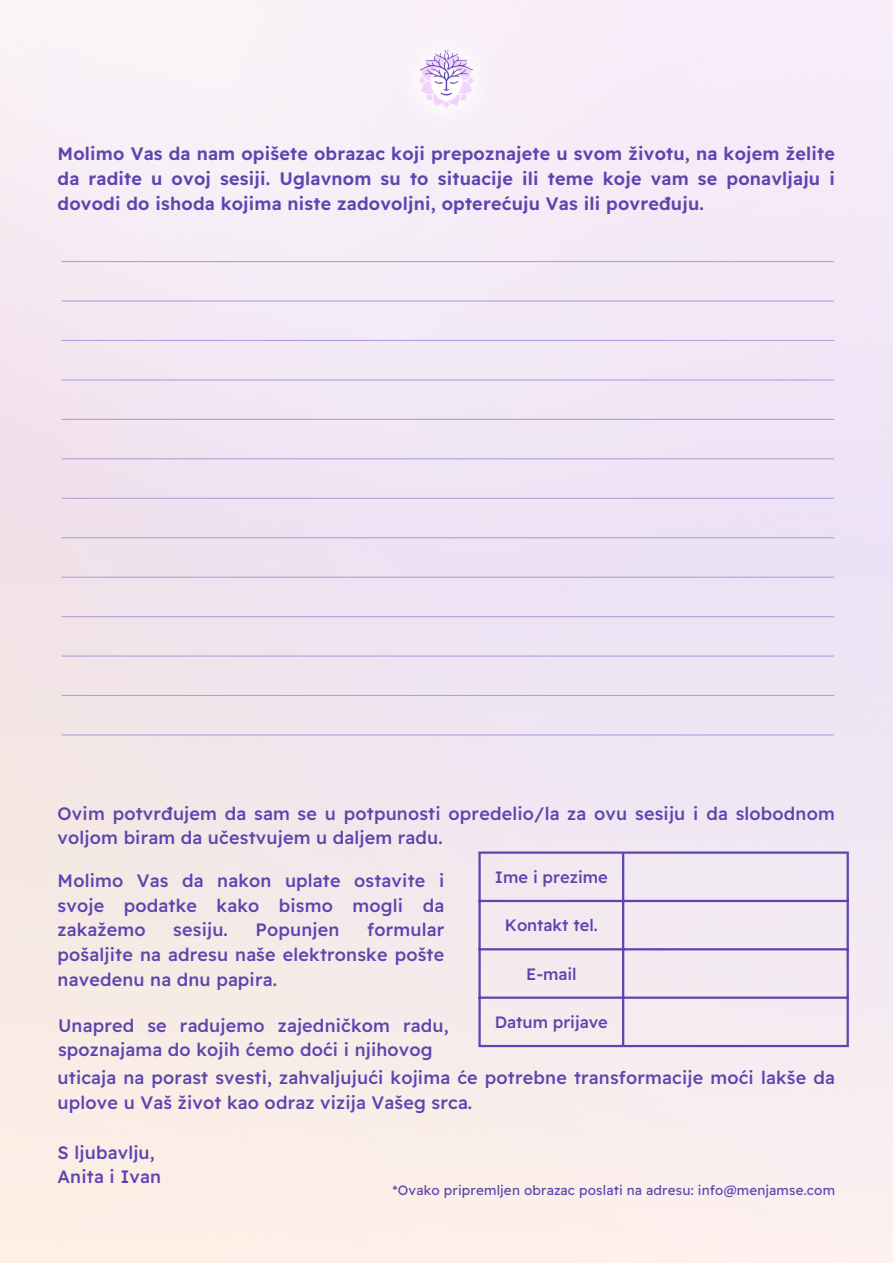
<style>
.page{position:relative;width:893px;height:1264px;background:#fff}
.page>*{position:absolute;margin:0;border:0;box-sizing:border-box;transform-origin:0 0}
.t1{font:500 18px/24.8px "Readex Pro";letter-spacing:.01em;color:#5f44b0}
.t2{font:600 18px/24.8px "Readex Pro";letter-spacing:.01em;color:#5f44b0;text-align:justify}
.t3{font:500 16.5px "Readex Pro";color:#5f44b0}
.t4{font:13.5px "Readex Pro";letter-spacing:.01em;color:#5f44b0}
</style>
<div class="page">
<img style="left:0;top:0;width:892px;height:1262px">
<img style="left:392px;top:26px;width:108px;height:108px">
<hr style="left:62px;top:261px;width:772px;height:1px;background:#b3a0da">
<hr style="left:62px;top:458px;width:772px;height:1px;background:#b3a0da">
<hr style="left:62px;top:300px;width:772px;height:1px;background:#b3a0da">
<hr style="left:62px;top:498px;width:772px;height:1px;background:#b3a0da">
<hr style="left:62px;top:340px;width:772px;height:1px;background:#b3a0da">
<hr style="left:62px;top:537px;width:772px;height:1px;background:#b3a0da">
<hr style="left:62px;top:655px;width:772px;height:1px;background:#b3a0da">
<hr style="left:62px;top:379px;width:772px;height:1px;background:#b3a0da">
<hr style="left:62px;top:576px;width:772px;height:2px;background:#b3a0da">
<hr style="left:62px;top:695px;width:772px;height:1px;background:#b3a0da">
<hr style="left:62px;top:419px;width:772px;height:1px;background:#b3a0da">
<hr style="left:62px;top:616px;width:772px;height:1px;background:#b3a0da">
<hr style="left:62px;top:734px;width:772px;height:1px;background:#b3a0da">
<hr style="left:478px;top:853px;width:2px;height:191px;background:#5f44b0">
<hr style="left:622px;top:853px;width:2px;height:191px;background:#5f44b0">
<hr style="left:846px;top:853px;width:2px;height:191px;background:#5f44b0">
<hr style="left:478px;top:851px;width:370px;height:2px;background:#5f44b0">
<hr style="left:478px;top:899px;width:370px;height:3px;background:#5f44b0">
<hr style="left:478px;top:948px;width:370px;height:2px;background:#5f44b0">
<hr style="left:478px;top:996px;width:370px;height:2px;background:#5f44b0">
<hr style="left:478px;top:1044px;width:370px;height:3px;background:#5f44b0">
<p class="t2" style="left:58px;top:141px;width:778px">Molimo Vas da nam opišete obrazac koji prepoznajete u svom životu, na kojem želite da radite u ovoj sesiji. Uglavnom su to situacije ili teme koje vam se ponavljaju i dovodi do ishoda kojima niste zadovoljni, opterećuju Vas ili povređuju.</p>
<p class="t1" style="left:58px;top:800px;width:778px">Ovim potvrđujem da sam se u potpunosti opredelio/la za ovu sesiju i da slobodnom voljom biram da učestvujem u daljem radu.</p>
<p class="t1" style="left:58px;top:867px;width:388px;text-align:justify">Molimo Vas da nakon uplate ostavite i svoje podatke kako bismo mogli da zakažemo</p>
<p class="t3" style="left:495px;top:866px;width:114px">Ime i prezime</p>
<p class="t3" style="left:505px;top:914px;width:94px">Kontakt tel.</p>
<p class="t3" style="left:526px;top:963px;width:52px">E-mail</p>
<p class="t3" style="left:494px;top:1011px;width:115px">Datum prijave</p>
<p class="t1" style="left:173px;top:917px;width:56px">sesiju.</p>
<p class="t1" style="left:255px;top:917px;width:85px">Popunjen</p>
<p class="t1" style="left:58px;top:917px;width:388px;text-align:justify;text-indent:309px">formular pošaljite na adresu naše elektronske pošte navedenu na dnu papira.</p>
<p class="t1" style="left:58px;top:1012px;width:392px">Unapred se radujemo zajedničkom radu, spoznajama do kojih ćemo doći i njihovog</p>
<p class="t1" style="left:58px;top:1065px;width:778px">uticaja na porast svesti, zahvaljujući kojima će potrebne transformacije moći lakše da uplove u Vaš život kao odraz vizija Vašeg srca.</p>
<p class="t1" style="left:58px;top:1139px;width:99px">S ljubavlju,</p>
<p class="t1" style="left:58px;top:1164px;width:105px">Anita i Ivan</p>
<p class="t4" style="left:392px;top:1181px;width:444px">*Ovako pripremljen obrazac poslati na adresu: info@menjamse.com</p>
</div>
